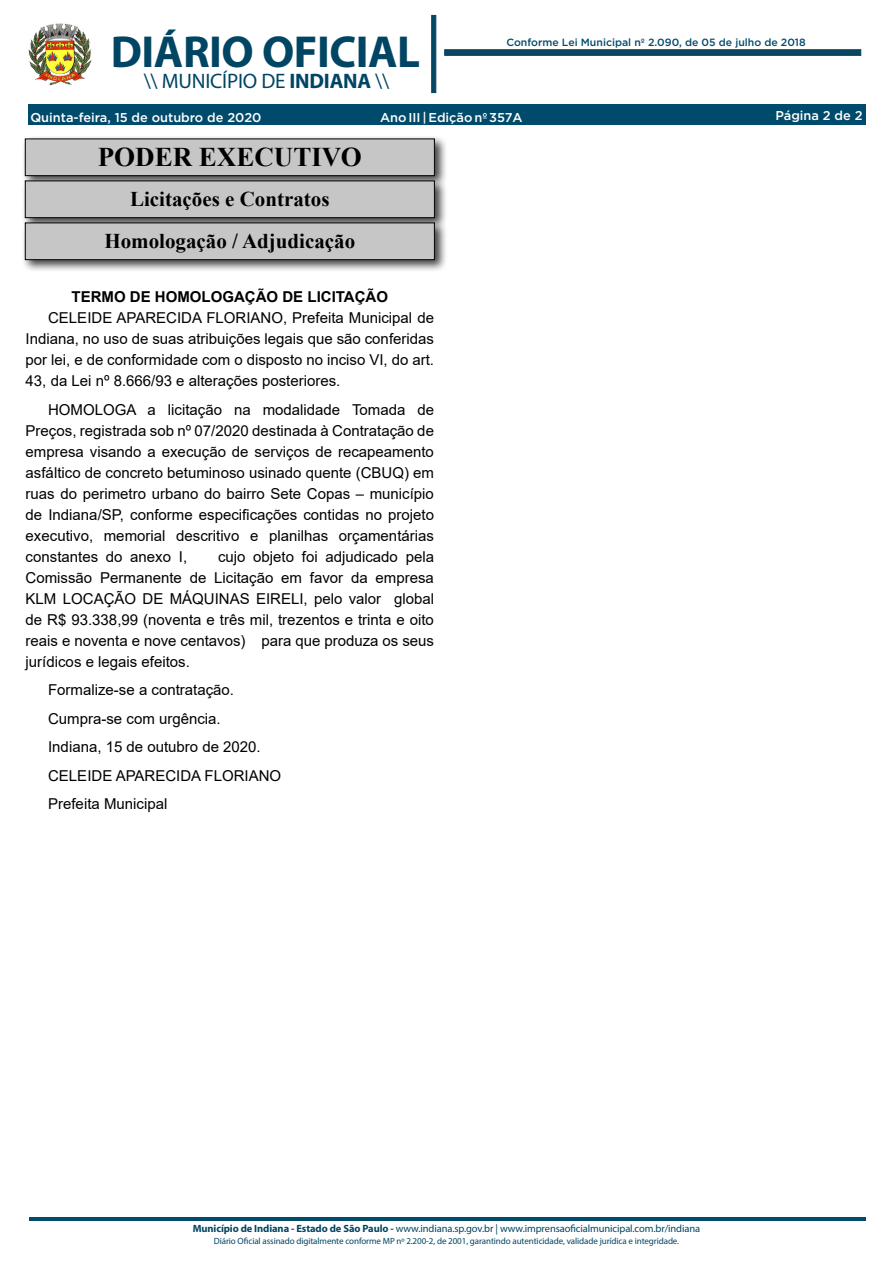
<style>
.page{position:relative;width:893px;height:1263px;background:#fff}
.page>*{position:absolute;margin:0;border:0;box-sizing:border-box;transform-origin:0 0}
.t1{font:700 45px "Myriad Pro";letter-spacing:-.01em;color:#004563}
.t2{font:700 27px "Times New Roman";color:#000}
.t3{font:700 21px "Times New Roman";color:#000}
.t4{font:21px "Myriad Pro";letter-spacing:-.01em;color:#004563}
._2_-_Corpo{font:15px/21px "Arial";color:#000;text-align:justify}
._1_-_Cabeçalho{font:700 15px "Arial";color:#000}
.t5{font:500 12.75px "Gotham";color:#fff}
.t6{font:10.5px "Myriad Pro";letter-spacing:-.01em;color:#004563}
.t7{font:500 10.5px "Gotham";color:#004b6c}
.t8{font:9px "Myriad Pro";letter-spacing:-.01em;color:#004563}
.s1{font-weight:700}
</style>
<div class="page">
<div style="left:28px;top:104px;width:837px;height:21px;background:#004b6c"></div>
<img style="left:28px;top:23px;width:64px;height:63px">
<svg style="left:431px;top:15px;width:5px;height:78px"></svg>
<svg style="left:444px;top:50px;width:417px;height:6px;background:#094965"></svg>
<hr style="left:29px;top:1218px;width:836px;height:3px;background:#004b6c">
<div style="left:21px;top:135px;width:426px;height:54px;background:#000;opacity:.75"></div>
<div style="left:25px;top:139px;width:409px;height:37px;background:#c6c6c6"></div>
<div style="left:25px;top:139px;width:410px;height:37px;border:1px solid #000"></div>
<div style="left:21px;top:177px;width:426px;height:54px;background:#000;opacity:.75"></div>
<div style="left:25px;top:181px;width:409px;height:37px;background:#c6c6c6"></div>
<div style="left:25px;top:181px;width:410px;height:37px;border:1px solid #000"></div>
<div style="left:21px;top:219px;width:426px;height:54px;background:#000;opacity:.75"></div>
<div style="left:25px;top:223px;width:409px;height:37px;background:#c6c6c6"></div>
<div style="left:25px;top:223px;width:410px;height:37px;border:1px solid #000"></div>
<h1 class="t1" style="left:111px;top:23px;width:311px">DIÁRIO OFICIAL</h1>
<h3 class="t4" style="left:144px;top:68px;width:247px">\\ MUNICÍPIO DE <span class="s1">INDIANA</span> \\</h3>
<p class="t7" style="left:506px;top:35px;width:301px">Conforme Lei Municipal nº 2.090, de 05 de julho de 2018</p>
<p class="t5" style="left:30px;top:109px;width:233px">Quinta-feira, 15 de outubro de 2020</p>
<p class="t5" style="left:380px;top:109px;width:144px">Ano III | Edição nº 357A</p>
<p class="t5" style="left:775px;top:107px;width:89px">Página 2 de 2</p>
<p class="t2" style="left:98px;top:138px;width:266px">PODER EXECUTIVO</p>
<p class="t3" style="left:130px;top:184px;width:201px">Licitações e Contratos</p>
<p class="t3" style="left:104px;top:226px;width:252px">Homologação / Adjudicação</p>
<p class="_1_-_Cabeçalho" style="left:72px;top:286px;width:318px">TERMO DE HOMOLOGAÇÃO DE LICITAÇÃO</p>
<p class="_2_-_Corpo" style="left:26px;top:307px;width:410px;text-indent:23px">CELEIDE APARECIDA FLORIANO, Prefeita Municipal de Indiana, no uso de suas atribuições legais que são conferidas por lei, e de conformidade com o disposto no inciso VI, do art.<br>43, da Lei nº 8.666/93 e alterações posteriores.</p>
<p class="_2_-_Corpo" style="left:26px;top:399px;width:410px;text-indent:23px">HOMOLOGA a licitação na modalidade Tomada de Preços, registrada sob nº 07/2020 destinada à Contratação de empresa visando a execução de serviços de recapeamento asfáltico de concreto betuminoso usinado quente (CBUQ) em ruas do perimetro urbano do bairro Sete Copas – município de Indiana/SP, conforme especificações contidas no projeto executivo, memorial descritivo e planilhas orçamentárias constantes do anexo I,</p>
<p class="_2_-_Corpo" style="left:26px;top:546px;width:410px;text-indent:192px">cujo objeto foi adjudicado pela Comissão Permanente de Licitação em favor da empresa KLM LOCAÇÃO DE MÁQUINAS EIRELI, pelo valor global de R$ 93.338,99 (noventa e três mil, trezentos e trinta e oito reais e noventa e nove centavos) para que produza os seus jurídicos e legais efeitos.</p>
<p class="_2_-_Corpo" style="left:48px;top:679px;width:187px">Formalize-se a contratação.</p>
<p class="_2_-_Corpo" style="left:48px;top:708px;width:174px">Cumpra-se com urgência.</p>
<p class="_2_-_Corpo" style="left:48px;top:736px;width:214px">Indiana, 15 de outubro de 2020.</p>
<p class="_2_-_Corpo" style="left:48px;top:765px;width:235px">CELEIDE APARECIDA FLORIANO</p>
<p class="_2_-_Corpo" style="left:48px;top:793px;width:121px">Prefeita Municipal</p>
<p class="t6" style="left:193px;top:1222px;width:509px"><span class="s1">Município de Indiana - Estado de São Paulo -</span> www.indiana.sp.gov.br | www.imprensaoficialmunicipal.com.br/indiana</p>
<p class="t8" style="left:214px;top:1236px;width:467px">Diário Oficial assinado digitalmente conforme MP nº 2.200-2, de 2001, garantindo autenticidade, validade jurídica e integridade.</p>
</div>
